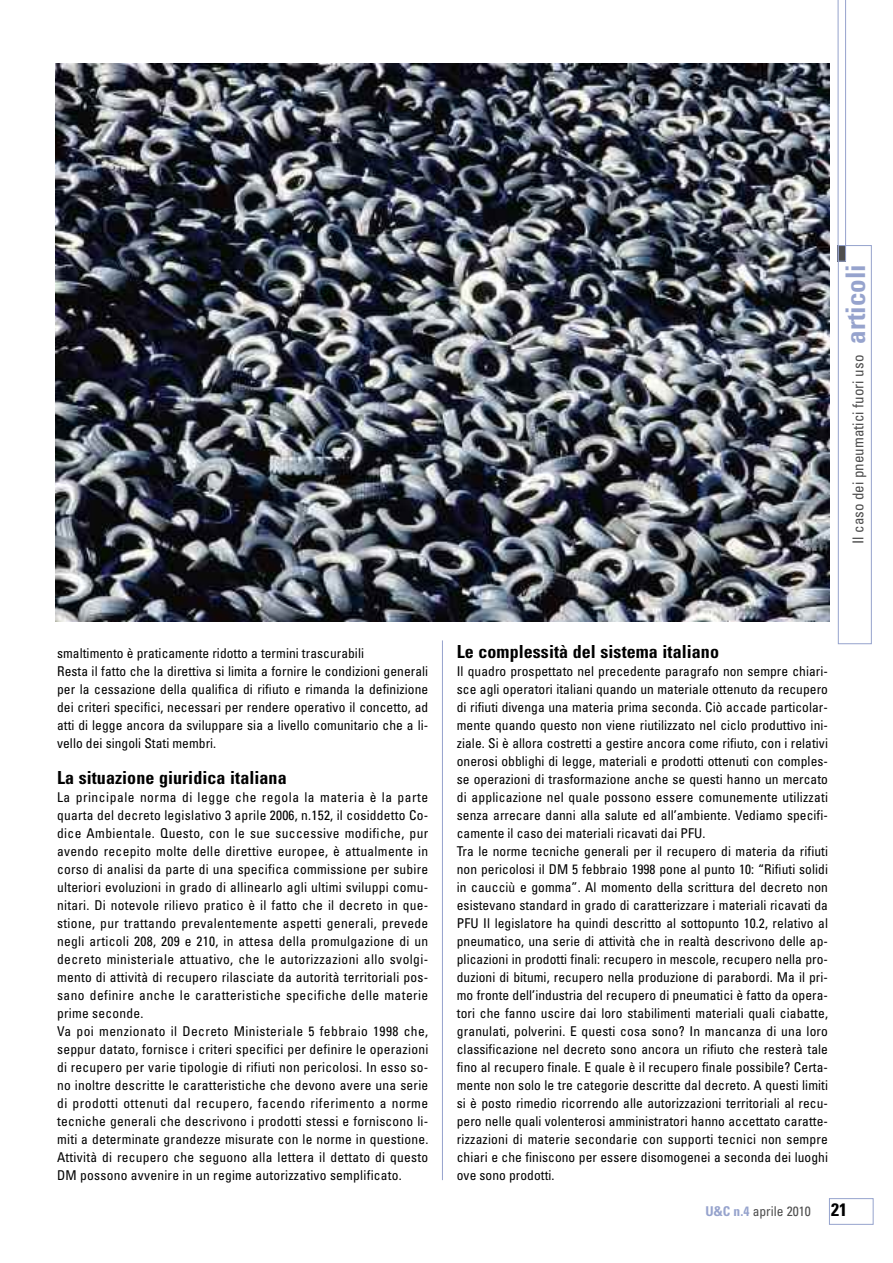
<style>
.page{position:relative;width:893px;height:1263px;background:#fff}
.page>*{position:absolute;margin:0;border:0;box-sizing:border-box;transform-origin:0 0}
.t1{font:700 condensed 18px "Univers";letter-spacing:.005em;color:#000}
.t2{font:condensed 15px "Univers";color:#4d4d4d}
.t3{font:condensed 13.5px/18px "Univers";letter-spacing:.005em;color:#000}
.t4{font:condensed 13.5px "Univers";color:#4d4d4d}
.s1{font-weight:700;font-size:27px;color:#96a3cd}
.s2{font-weight:700;color:#96a3cd}
.s3{font-weight:700;font-size:18px;color:#000}
</style>
<div class="page">
<div style="left:829px;top:1198px;width:44px;height:27px;border:1px solid #96a3cd"></div>
<hr style="left:442px;top:640px;width:1px;height:540px;background:#96a3cd">
<svg style="left:838px;top:0;width:8px;height:262px"></svg>
<div style="left:838px;top:245px;width:34px;height:399px;border:1px solid #96a3cd"></div>
<img style="left:55px;top:64px;width:774px;height:558px">
<p class="t2" style="left:853px;top:544px;width:281px;rotate:-90deg">Il caso dei pneumatici fuori uso <span class="s1">articoli</span></p>
<p class="t3" style="left:57px;top:645px;width:373px">smaltimento è praticamente ridotto a termini trascurabili<br>Resta il fatto che la direttiva si limita a fornire le condizioni generali per la cessazione della qualifica di rifiuto e rimanda la definizione dei criteri specifici, necessari per rendere operativo il concetto, ad atti di legge ancora da sviluppare sia a livello comunitario che a li&shy;vello dei singoli Stati membri.</p>
<h1 class="t1" style="left:57px;top:771px;width:231px">La situazione giuridica italiana</h1>
<p class="t3" style="left:57px;top:789px;width:373px">La principale norma di legge che regola la materia è la parte quarta del decreto legislativo 3 aprile 2006, n.152, il cosiddetto Co&shy;dice Ambientale. Questo, con le sue successive modifiche, pur avendo recepito molte delle direttive europee, è attualmente in corso di analisi da parte di una specifica commissione per subire ulteriori evoluzioni in grado di allinearlo agli ultimi sviluppi comu&shy;nitari. Di notevole rilievo pratico è il fatto che il decreto in que&shy;stione, pur trattando prevalentemente aspetti generali, prevede negli articoli 208, 209 e 210, in attesa della promulgazione di un decreto ministeriale attuativo, che le autorizzazioni allo svolgi&shy;mento di attività di recupero rilasciate da autorità territoriali pos&shy;sano definire anche le caratteristiche specifiche delle materie prime seconde.<br>Va poi menzionato il Decreto Ministeriale 5 febbraio 1998 che, seppur datato, fornisce i criteri specifici per definire le operazioni di recupero per varie tipologie di rifiuti non pericolosi. In esso so&shy;no inoltre descritte le caratteristiche che devono avere una serie di prodotti ottenuti dal recupero, facendo riferimento a norme tecniche generali che descrivono i prodotti stessi e forniscono li&shy;miti a determinate grandezze misurate con le norme in questione.<br>Attività di recupero che seguono alla lettera il dettato di questo DM possono avvenire in un regime autorizzativo semplificato.</p>
<h1 class="t1" style="left:457px;top:645px;width:264px">Le complessità del sistema italiano</h1>
<p class="t3" style="left:457px;top:663px;width:373px">Il quadro prospettato nel precedente paragrafo non sempre chiari&shy;sce agli operatori italiani quando un materiale ottenuto da recupero di rifiuti divenga una materia prima seconda. Ciò accade particolar&shy;mente quando questo non viene riutilizzato nel ciclo produttivo ini&shy;ziale. Si è allora costretti a gestire ancora come rifiuto, con i relativi onerosi obblighi di legge, materiali e prodotti ottenuti con comples&shy;se operazioni di trasformazione anche se questi hanno un mercato di applicazione nel quale possono essere comunemente utilizzati senza arrecare danni alla salute ed all’ambiente. Vediamo specifi&shy;camente il caso dei materiali ricavati dai PFU.<br>Tra le norme tecniche generali per il recupero di materia da rifiuti non pericolosi il DM 5 febbraio 1998 pone al punto 10: “Rifiuti solidi in caucciù e gomma”. Al momento della scrittura del decreto non esistevano standard in grado di caratterizzare i materiali ricavati da PFU Il legislatore ha quindi descritto al sottopunto 10.2, relativo al pneumatico, una serie di attività che in realtà descrivono delle ap&shy;plicazioni in prodotti finali: recupero in mescole, recupero nella pro&shy;duzioni di bitumi, recupero nella produzione di parabordi. Ma il pri&shy;mo fronte dell’industria del recupero di pneumatici è fatto da opera&shy;tori che fanno uscire dai loro stabilimenti materiali quali ciabatte, granulati, polverini. E questi cosa sono? In mancanza di una loro classificazione nel decreto sono ancora un rifiuto che resterà tale fino al recupero finale. E quale è il recupero finale possibile? Certa&shy;mente non solo le tre categorie descritte dal decreto. A questi limiti si è posto rimedio ricorrendo alle autorizzazioni territoriali al recu&shy;pero nelle quali volenterosi amministratori hanno accettato caratte&shy;rizzazioni di materie secondarie con supporti tecnici non sempre chiari e che finiscono per essere disomogenei a seconda dei luoghi ove sono prodotti.</p>
<p class="t4" style="left:706px;top:1206px;width:143px"><span class="s2">U&amp;C n.4</span> aprile 2010 <span class="s3">21</span></p>
</div>
